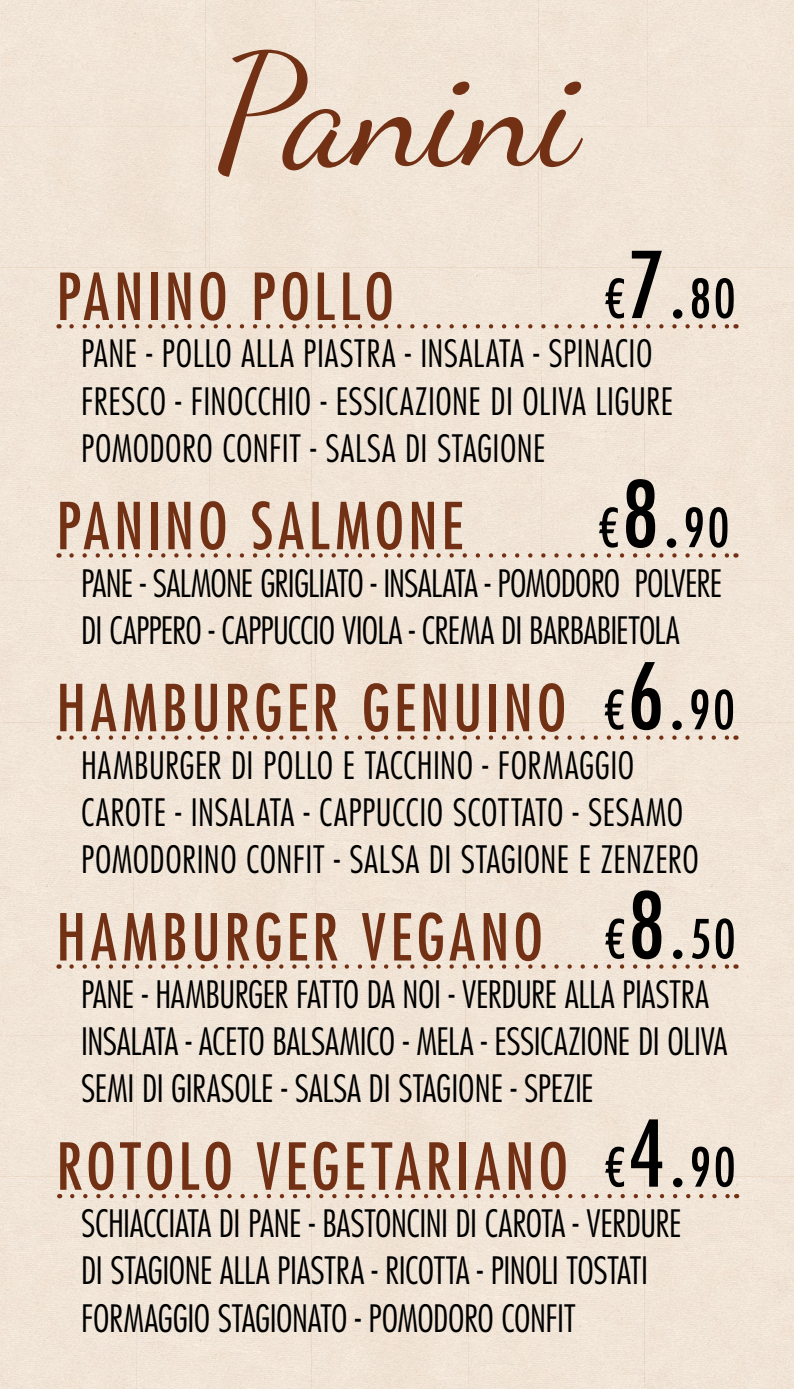
<style>
.page{position:relative;width:794px;height:1389px;background:#f0e5d7}
.page>*{position:absolute;margin:0;border:0;box-sizing:border-box;transform-origin:0 0}
.t1{font:157.5px "Dancing Script OT";color:#723115}
.t2{font:condensed 63px "Futura Std";letter-spacing:.06em;color:#723115}
.t3{font:condensed 52.5px "Futura Std";letter-spacing:.05em;color:#000}
.t4{font:300 condensed 36.75px/47.2px "Futura Std";letter-spacing:.005em;color:#000}
.t5{font:300 condensed 36.75px/47.2px "Futura Std";letter-spacing:-.025em;color:#000}
.s1{font-size:89.25px}
.s2{font-size:78.75px}
</style>
<div class="page">
<svg style="left:72px;top:324px;width:657px;height:5px;background:#d4bcab"></svg>
<svg style="left:72px;top:553px;width:657px;height:5px;background:#d4bcab"></svg>
<svg style="left:72px;top:735px;width:657px;height:5px;background:#d4bcab"></svg>
<svg style="left:72px;top:964px;width:657px;height:5px;background:#d4bcab"></svg>
<svg style="left:72px;top:1194px;width:657px;height:4px;background:#ceb4a2"></svg>
<h1 class="t1" style="left:215px;top:18px;width:365px">Panini</h1>
<h3 class="t3" style="left:604px;top:267px;width:133px">€<span class="s1">7</span><span class="s2">.</span>80</h3>
<h2 class="t2" style="left:56px;top:259px;width:339px">PANINO POLLO</h2>
<p class="t4" style="left:81px;top:330px;width:593px">PANE - POLLO ALLA PIASTRA - INSALATA - SPINACIO<br>FRESCO - FINOCCHIO - ESSICAZIONE DI OLIVA LIGURE<br>POMODORO</p>
<p class="t4" style="left:222px;top:425px;width:14px">CONFIT</p>
<p class="t4" style="left:310px;top:425px;width:30px">- SALSA</p>
<p class="t4" style="left:405px;top:425px;width:47px">DI STAGIONE</p>
<h2 class="t2" style="left:56px;top:488px;width:408px">PANINO SALMONE</h2>
<p class="t5" style="left:81px;top:559px;width:642px">PANE - SALMONE GRIGLIATO - INSALATA - POMODORO POLVERE<br>DI CAPPERO - CAPPUCCIO VIOLA - CREMA DI BARBABIETOLA</p>
<h2 class="t2" style="left:56px;top:670px;width:512px">HAMBURGER GENUINO</h2>
<p class="t4" style="left:81px;top:741px;width:619px">HAMBURGER DI POLLO E TACCHINO - FORMAGGIO<br>CAROTE - INSALATA - CAPPUCCIO SCOTTATO - SESAMO<br>POMODORINO CONFIT - SALSA DI STAGIONE E ZENZERO</p>
<h2 class="t2" style="left:56px;top:899px;width:488px">HAMBURGER VEGANO</h2>
<p class="t4" style="left:81px;top:971px;width:139px">PANE - HAMBURGER</p>
<p class="t4" style="left:296px;top:971px;width:13px">FATTO</p>
<p class="t4" style="left:367px;top:971px;width:110px">DA NOI - VERDURE</p>
<p class="t4" style="left:565px;top:971px;width:83px">ALLA PIASTRA</p>
<p class="t4" style="left:81px;top:1018px;width:13px">INSALATA</p>
<p class="t4" style="left:186px;top:1018px;width:28px">- ACETO</p>
<p class="t4" style="left:272px;top:1018px;width:14px">BALSA</p>
<p class="t4" style="left:340px;top:1018px;width:168px">MICO - MELA - ESSICAZIONE</p>
<p class="t4" style="left:638px;top:1018px;width:42px">DI OLIVA</p>
<p class="t4" style="left:81px;top:1065px;width:104px">SEMIDI GIRASOLE</p>
<p class="t4" style="left:281px;top:1065px;width:28px">- SALSA</p>
<p class="t4" style="left:368px;top:1065px;width:193px">DI STAGIONE - SPEZIE</p>
<h2 class="t2" style="left:56px;top:1129px;width:513px">ROTOLO VEGETARIANO</h2>
<p class="t4" style="left:81px;top:1200px;width:13px">SCHIACCIATA</p>
<p class="t4" style="left:219px;top:1200px;width:117px">DI PANE - BASTONCINI</p>
<p class="t4" style="left:455px;top:1200px;width:44px">DI CAROTA</p>
<p class="t4" style="left:573px;top:1200px;width:28px">- VERDURE</p>
<p class="t4" style="left:81px;top:1247px;width:43px">DI STAGIONE</p>
<p class="t4" style="left:220px;top:1247px;width:83px">ALLA PIASTRA</p>
<p class="t4" style="left:372px;top:1247px;width:27px">- RICOTTA</p>
<p class="t4" style="left:477px;top:1247px;width:38px">- PINOLI</p>
<p class="t4" style="left:566px;top:1247px;width:13px">TOSTATI</p>
<p class="t4" style="left:81px;top:1294px;width:78px">FORMAGGIO</p>
<p class="t4" style="left:218px;top:1294px;width:14px">STAGIONATO</p>
<p class="t4" style="left:355px;top:1294px;width:78px">- POMODORO</p>
<p class="t4" style="left:501px;top:1294px;width:14px">CONFIT</p>
<h3 class="t3" style="left:598px;top:496px;width:133px">€<span class="s1">8</span><span class="s2">.</span>90</h3>
<h3 class="t3" style="left:603px;top:678px;width:133px">€<span class="s1">6</span><span class="s2">.</span>90</h3>
<h3 class="t3" style="left:604px;top:908px;width:133px">€<span class="s1">8</span><span class="s2">.</span>50</h3>
<h3 class="t3" style="left:604px;top:1136px;width:133px">€<span class="s1">4</span><span class="s2">.</span>90</h3>
</div>
